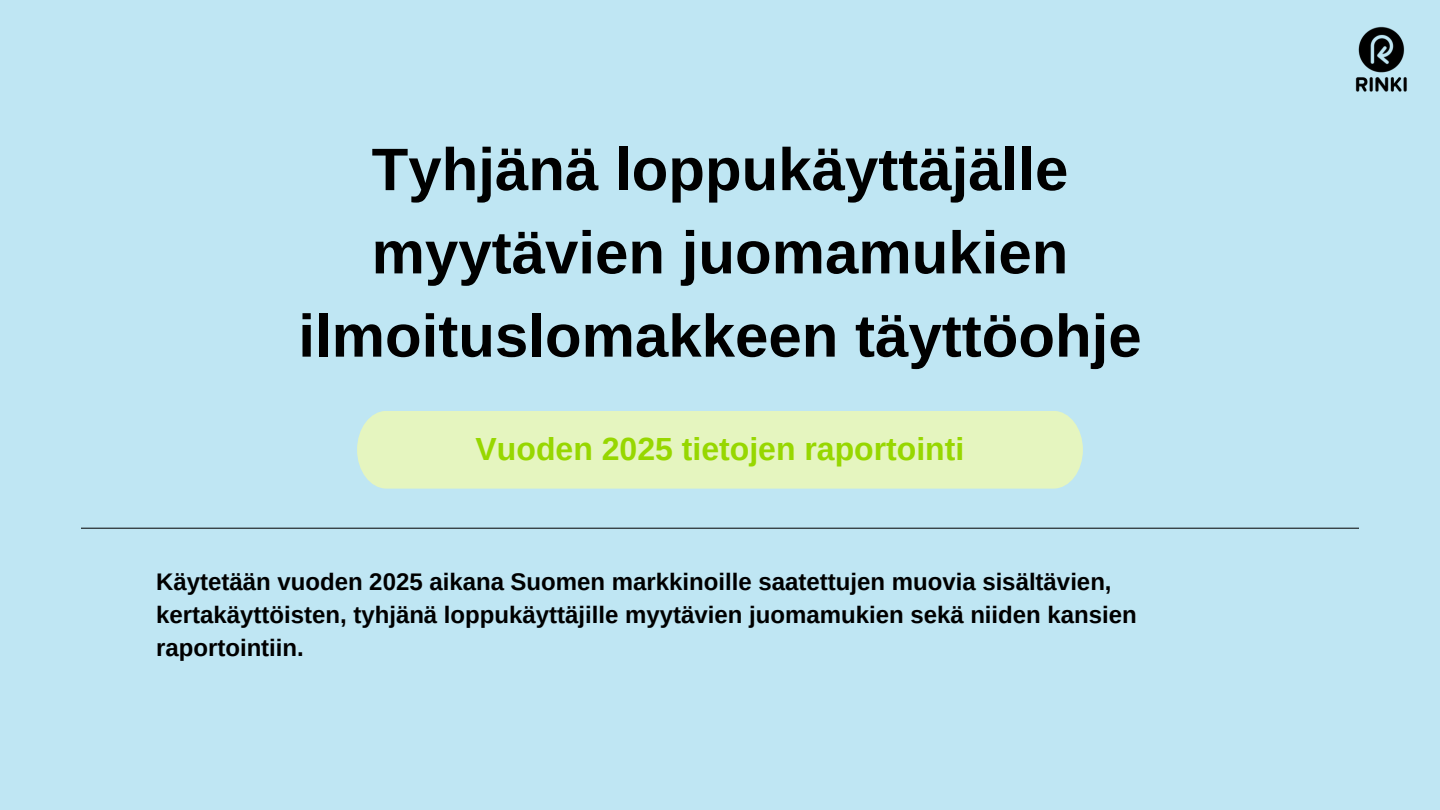
<style>
.page{position:relative;width:1440px;height:810px;background:#bfe6f3}
.page>*{position:absolute;margin:0;border:0;box-sizing:border-box;transform-origin:0 0}
.t1{font:700 60px/83.2px "Arimo";color:#000;text-align:center}
.t2{font:700 32px "Arimo";color:#97d700}
.t3{font:700 24px/33px "Arimo";color:#000}
</style>
<div class="page">
<img style="left:1355px;top:26px;width:52px;height:66px">
<div style="left:357px;top:411px;width:726px;height:78px;background:#e5f5bf"></div>
<hr style="left:81px;top:528px;width:1278px;height:1px;background:#000">
<h2 class="t1" style="left:298px;top:128px;width:845px">Tyhjänä loppukäyttäjälle myytävien juomamukien ilmoituslomakkeen täyttöohje</h2>
<h1 class="t2" style="left:476px;top:431px;width:490px">Vuoden 2025 tietojen raportointi</h1>
<p class="t3" style="left:156px;top:565px;width:982px">Käytetään vuoden 2025 aikana Suomen markkinoille saatettujen muovia sisältävien, kertakäyttöisten, tyhjänä loppukäyttäjille myytävien juomamukien sekä niiden kansien raportointiin.</p>
</div>
